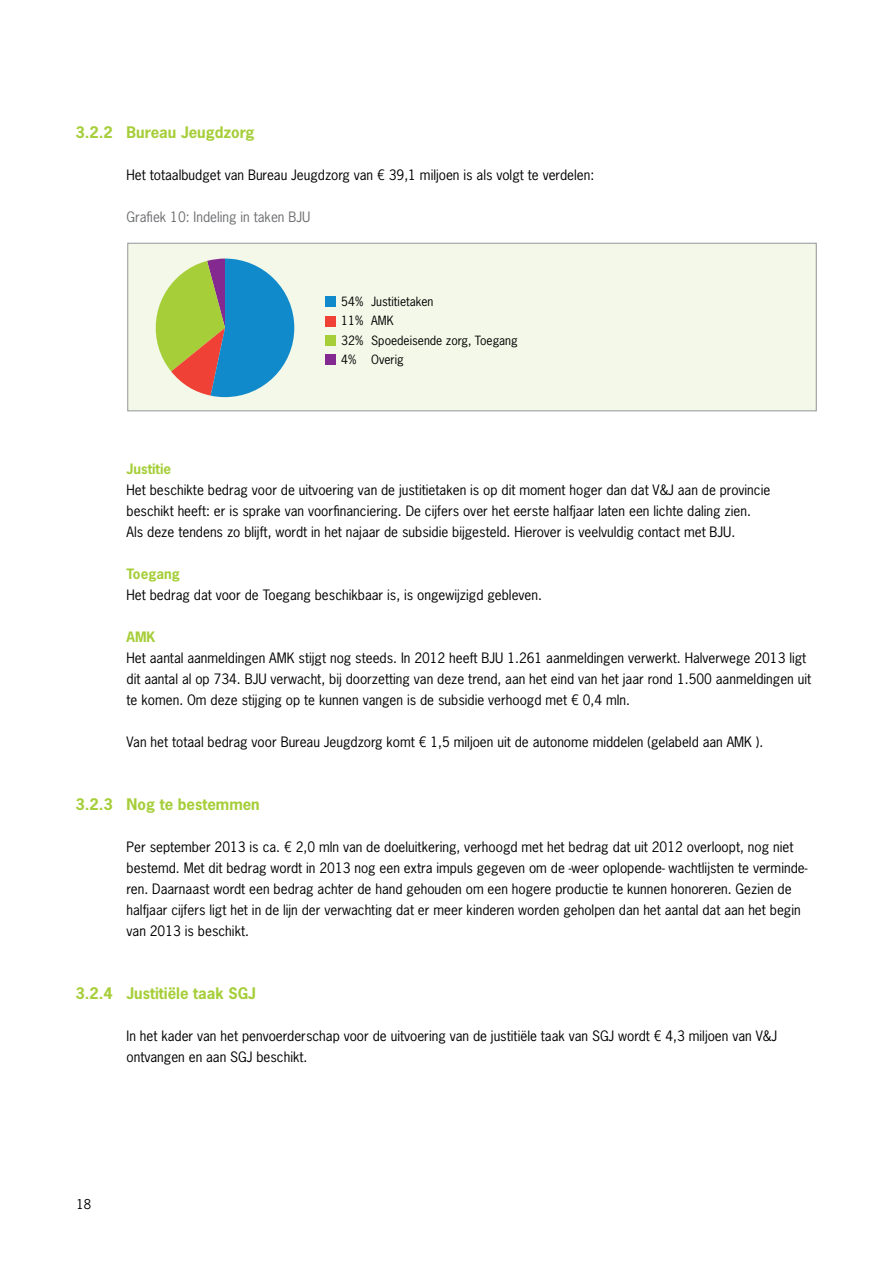
<style>
.page{position:relative;width:893px;height:1263px;background:#fff}
.page>*{position:absolute;margin:0;border:0;box-sizing:border-box;transform-origin:0 0}
._3-Kleine_kop{font:700 15px "News Gothic Std";color:#a6ce39}
._4-platte_tekst{font:13.5px/21px "News Gothic Std";color:#000}
._4-platte_tekst-2{font:13.5px "News Gothic Std";color:#6d6e71}
.t1{font:700 13.5px "News Gothic Std";color:#a6ce39}
.t2{font:12.75px "News Gothic Std";color:#000}
.t3{font:12px "News Gothic Std";color:#000}
</style>
<div class="page">
<div style="left:128px;top:243px;width:688px;height:168px;background:#f3f8e8"></div>
<svg style="left:155px;top:259px;width:139px;height:138px"></svg>
<div style="left:128px;top:243px;width:688px;height:168px;border:1px solid #939598"></div>
<div style="left:325px;top:297px;width:11px;height:10px;background:#118acb"></div>
<div style="left:325px;top:316px;width:11px;height:10px;background:#ef4135"></div>
<div style="left:325px;top:335px;width:11px;height:10px;background:#a6ce39"></div>
<div style="left:325px;top:354px;width:11px;height:11px;background:#842990"></div>
<p class="_3-Kleine_kop" style="left:76px;top:122px;width:181px">3.2.2 Bureau Jeugdzorg</p>
<p class="_4-platte_tekst" style="left:127px;top:164px;width:469px">Het totaalbudget van Bureau Jeugdzorg van € 39,1 miljoen is als volgt te verdelen:</p>
<p class="_4-platte_tekst-2" style="left:127px;top:208px;width:185px">Grafiek 10: Indeling in taken BJU</p>
<p class="t3" style="left:341px;top:293px;width:94px">54% Justitietaken</p>
<p class="t3" style="left:341px;top:313px;width:54px">11% AMK</p>
<p class="t3" style="left:341px;top:332px;width:178px">32% Spoedeisende zorg, Toegang</p>
<p class="t3" style="left:341px;top:352px;width:64px">4% Overig</p>
<p class="t1" style="left:127px;top:460px;width:46px">Justitie</p>
<p class="_4-platte_tekst" style="left:127px;top:479px;width:645px">Het beschikte bedrag voor de uitvoering van de justitietaken is op dit moment hoger dan dat V&amp;J aan de provincie beschikt heeft: er is sprake van voorfinanciering. De cijfers over het eerste halfjaar laten een lichte daling zien.<br>Als deze tendens zo blijft, wordt in het najaar de subsidie bijgesteld. Hierover is veelvuldig contact met BJU.</p>
<p class="t1" style="left:127px;top:565px;width:55px">Toegang</p>
<p class="_4-platte_tekst" style="left:127px;top:584px;width:417px">Het bedrag dat voor de Toegang beschikbaar is, is ongewijzigd gebleven.</p>
<p class="t1" style="left:127px;top:628px;width:31px">AMK</p>
<p class="_4-platte_tekst" style="left:127px;top:647px;width:686px">Het aantal aanmeldingen AMK stijgt nog steeds. In 2012 heeft BJU 1.261 aanmeldingen verwerkt. Halverwege 2013 ligt dit aantal al op 734. BJU verwacht, bij doorzetting van deze trend, aan het eind van het jaar rond 1.500 aanmeldingen uit te komen. Om deze stijging op te kunnen vangen is de subsidie verhoogd met € 0,4 mln.</p>
<p class="_4-platte_tekst" style="left:127px;top:731px;width:638px">Van het totaal bedrag voor Bureau Jeugdzorg komt € 1,5 miljoen uit de autonome middelen (gelabeld aan AMK ).</p>
<p class="_3-Kleine_kop" style="left:76px;top:794px;width:186px">3.2.3 Nog te bestemmen</p>
<p class="_4-platte_tekst" style="left:127px;top:836px;width:682px">Per september 2013 is ca. € 2,0 mln van de doeluitkering, verhoogd met het bedrag dat uit 2012 overloopt, nog niet bestemd. Met dit bedrag wordt in 2013 nog een extra impuls gegeven om de -weer oplopende- wachtlijsten te verminde&shy;ren. Daarnaast wordt een bedrag achter de hand gehouden om een hogere productie te kunnen honoreren. Gezien de halfjaar cijfers ligt het in de lijn der verwachting dat er meer kinderen worden geholpen dan het aantal dat aan het begin van 2013 is beschikt.</p>
<p class="_3-Kleine_kop" style="left:76px;top:983px;width:182px">3.2.4 Justitiële taak SGJ</p>
<p class="_4-platte_tekst" style="left:127px;top:1025px;width:652px">In het kader van het penvoerderschap voor de uitvoering van de justitiële taak van SGJ wordt € 4,3 miljoen van V&amp;J ontvangen en aan SGJ beschikt.</p>
<p class="t2" style="left:77px;top:1196px;width:16px">18</p>
</div>
